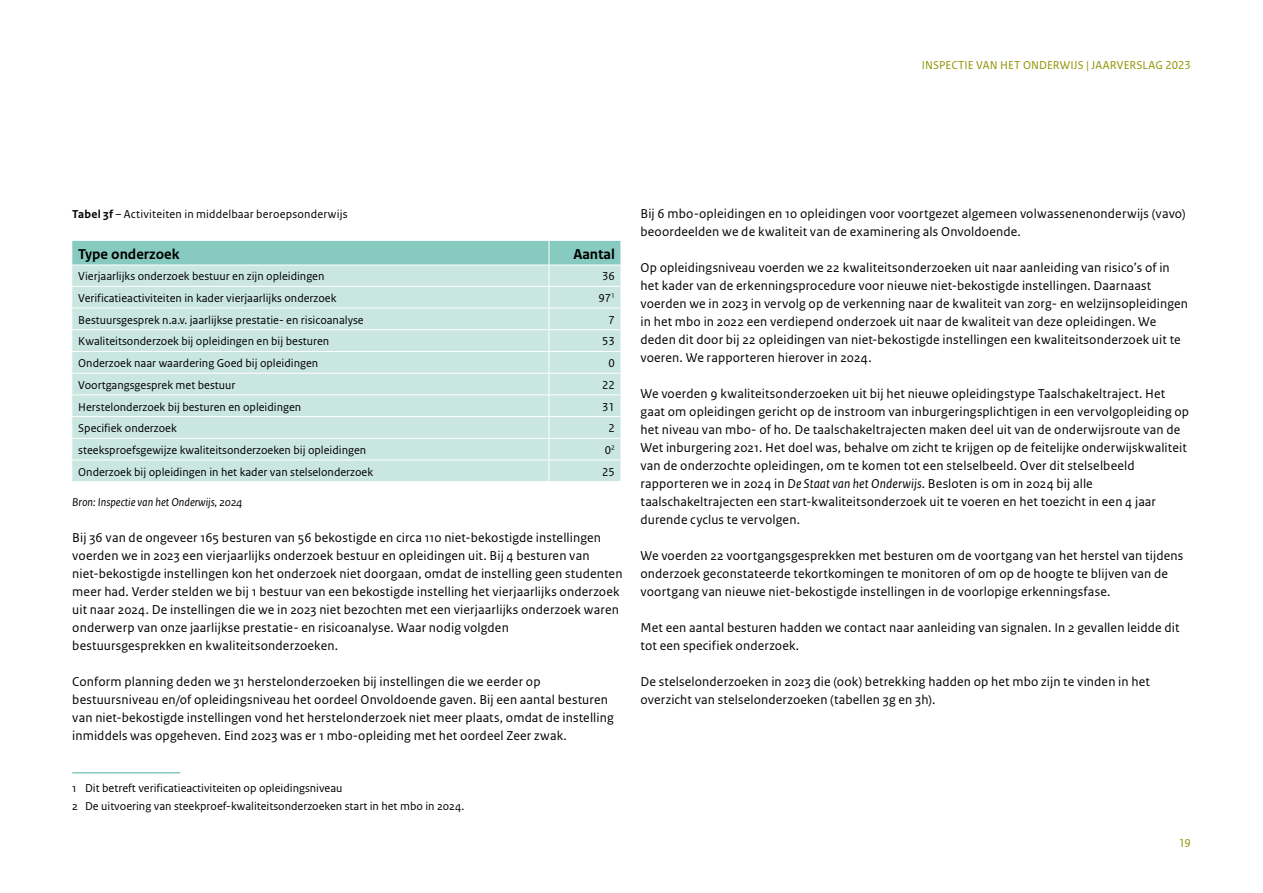
<style>
.page{position:relative;width:1263px;height:893px;background:#fff}
.page>*{position:absolute;margin:0;border:0;box-sizing:border-box;transform-origin:0 0}
.A_Tabel_Kop{font:700 15px "Rijksoverheid Sans Text";color:#000}
.P_Broodtekst_Sans{font:13.5px/18px "Rijksoverheid Sans Text";letter-spacing:.01em;color:#000}
.A_Tabel_Broodtekst{font:12px "Rijksoverheid Sans Text";color:#000}
.P_Voetnoot{font:12px "Rijksoverheid Sans Text";color:#000}
.P_Figuurtitel{font:12px "Rijksoverheid Sans Text";letter-spacing:.015em;color:#000}
.t1{font:12px "Rijksoverheid Sans Text Regular 2";letter-spacing:.005em;color:#8e9300}
.Fotobijschrift{font:italic 12px "Rijksoverheid Sans Text";color:#000}
.t2{font:12px "Rijksoverheid Sans Text";color:#8e9300}
.s1{font-weight:700}
.s2{font-style:italic}
</style>
<div class="page">
<svg style="left:72px;top:241px;width:549px;height:240px;background:#c5e4df"></svg>
<hr style="left:72px;top:265px;width:477px;height:1px;background:#fff">
<hr style="left:549px;top:265px;width:72px;height:1px;background:#fff">
<hr style="left:72px;top:772px;width:108px;height:1px;background:#87cac0">
<p class="t1" style="left:922px;top:58px;width:270px">INSPECTIE VAN HET ONDERWIJS | JAARVERSLAG 2023</p>
<p class="P_Figuurtitel" style="left:72px;top:207px;width:277px"><span class="s1">Tabel 3f</span> – Activiteiten in middelbaar beroepsonderwijs</p>
<p class="A_Tabel_Kop" style="left:78px;top:246px;width:103px">Type onderzoek</p>
<p class="A_Tabel_Kop" style="left:573px;top:246px;width:43px">Aantal</p>
<p class="A_Tabel_Broodtekst" style="left:78px;top:270px;width:248px">Vierjaarlijks onderzoek bestuur en zijn opleidingen</p>
<p class="A_Tabel_Broodtekst" style="left:602px;top:270px;width:14px">36</p>
<p class="A_Tabel_Broodtekst" style="left:78px;top:291px;width:260px">Verificatieactiviteiten in kader vierjaarlijks onderzoek</p>
<p class="A_Tabel_Broodtekst" style="left:598px;top:291px;width:18px">97<sup>1</sup></p>
<p class="A_Tabel_Broodtekst" style="left:78px;top:313px;width:287px">Bestuursgesprek n.a.v. jaarlijkse prestatie- en risicoanalyse</p>
<p class="A_Tabel_Broodtekst" style="left:609px;top:313px;width:8px">7</p>
<p class="A_Tabel_Broodtekst" style="left:78px;top:335px;width:253px">Kwaliteitsonderzoek bij opleidingen en bij besturen</p>
<p class="A_Tabel_Broodtekst" style="left:602px;top:335px;width:14px">53</p>
<p class="A_Tabel_Broodtekst" style="left:78px;top:356px;width:241px">Onderzoek naar waardering Goed bij opleidingen</p>
<p class="A_Tabel_Broodtekst" style="left:609px;top:356px;width:8px">0</p>
<p class="A_Tabel_Broodtekst" style="left:78px;top:378px;width:159px">Voortgangsgesprek met bestuur</p>
<p class="A_Tabel_Broodtekst" style="left:602px;top:378px;width:14px">22</p>
<p class="A_Tabel_Broodtekst" style="left:78px;top:400px;width:224px">Herstelonderzoek bij besturen en opleidingen</p>
<p class="A_Tabel_Broodtekst" style="left:602px;top:400px;width:14px">31</p>
<p class="A_Tabel_Broodtekst" style="left:78px;top:421px;width:100px">Specifiek onderzoek</p>
<p class="A_Tabel_Broodtekst" style="left:609px;top:421px;width:8px">2</p>
<p class="A_Tabel_Broodtekst" style="left:78px;top:443px;width:289px">steeksproefsgewijze kwaliteitsonderzoeken bij opleidingen</p>
<p class="A_Tabel_Broodtekst" style="left:605px;top:443px;width:12px">0<sup>2</sup></p>
<p class="A_Tabel_Broodtekst" style="left:78px;top:465px;width:296px">Onderzoek bij opleidingen in het kader van stelselonderzoek</p>
<p class="A_Tabel_Broodtekst" style="left:602px;top:465px;width:14px">25</p>
<p class="Fotobijschrift" style="left:72px;top:495px;width:172px">Bron: Inspectie van het Onderwijs, 2024</p>
<p class="P_Broodtekst_Sans" style="left:72px;top:529px;width:552px">Bij 36 van de ongeveer 165 besturen van 56 bekostigde en circa 110 niet-bekostigde instellingen voerden we in 2023 een vierjaarlijks onderzoek bestuur en opleidingen uit. Bij 4 besturen van niet-bekostigde instellingen kon het onderzoek niet doorgaan, omdat de instelling geen studenten meer had. Verder stelden we bij 1 bestuur van een bekostigde instelling het vierjaarlijks onderzoek uit naar 2024. De instellingen die we in 2023 niet bezochten met een vierjaarlijks onderzoek waren onderwerp van onze jaarlijkse prestatie- en risicoanalyse. Waar nodig volgden bestuursgesprekken en kwaliteitsonderzoeken.</p>
<p class="P_Broodtekst_Sans" style="left:72px;top:673px;width:543px">Conform planning deden we 31 herstelonderzoeken bij instellingen die we eerder op bestuursniveau en/of opleidingsniveau het oordeel Onvoldoende gaven. Bij een aantal besturen van niet-bekostigde instellingen vond het herstelonderzoek niet meer plaats, omdat de instelling inmiddels was opgeheven. Eind 2023 was er 1 mbo-opleiding met het oordeel Zeer zwak.</p>
<p class="P_Voetnoot" style="left:72px;top:781px;width:272px">1 Dit betreft verificatieactiviteiten op opleidingsniveau</p>
<p class="P_Voetnoot" style="left:72px;top:799px;width:394px">2 De uitvoering van steekproef-kwaliteitsonderzoeken start in het mbo in 2024.</p>
<p class="P_Broodtekst_Sans" style="left:640px;top:205px;width:547px">Bij 6 mbo-opleidingen en 10 opleidingen voor voortgezet algemeen volwassenenonderwijs (vavo) beoordeelden we de kwaliteit van de examinering als Onvoldoende.</p>
<p class="P_Broodtekst_Sans" style="left:640px;top:259px;width:549px">Op opleidingsniveau voerden we 22 kwaliteitsonderzoeken uit naar aanleiding van risico’s of in het kader van de erkenningsprocedure voor nieuwe niet-bekostigde instellingen. Daarnaast voerden we in 2023 in vervolg op de verkenning naar de kwaliteit van zorg- en welzijnsopleidingen in het mbo in 2022 een verdiepend onderzoek uit naar de kwaliteit van deze opleidingen. We deden dit door bij 22 opleidingen van niet-bekostigde instellingen een kwaliteitsonderzoek uit te voeren. We rapporteren hierover in 2024.</p>
<p class="P_Broodtekst_Sans" style="left:640px;top:385px;width:550px">We voerden 9 kwaliteitsonderzoeken uit bij het nieuwe opleidingstype Taalschakeltraject. Het gaat om opleidingen gericht op de instroom van inburgeringsplichtigen in een vervolgopleiding op het niveau van mbo- of ho. De taalschakeltrajecten maken deel uit van de onderwijsroute van de Wet inburgering 2021. Het doel was, behalve om zicht te krijgen op de feitelijke onderwijskwaliteit van de onderzochte opleidingen, om te komen tot een stelselbeeld. Over dit stelselbeeld rapporteren we in 2024 in <span class="s2">De Staat van het Onderwijs</span>. Besloten is om in 2024 bij alle taalschakeltrajecten een start-kwaliteitsonderzoek uit te voeren en het toezicht in een 4 jaar durende cyclus te vervolgen.</p>
<p class="P_Broodtekst_Sans" style="left:640px;top:547px;width:544px">We voerden 22 voortgangsgesprekken met besturen om de voortgang van het herstel van tijdens onderzoek geconstateerde tekortkomingen te monitoren of om op de hoogte te blijven van de voortgang van nieuwe niet-bekostigde instellingen in de voorlopige erkenningsfase.</p>
<p class="P_Broodtekst_Sans" style="left:640px;top:619px;width:541px">Met een aantal besturen hadden we contact naar aanleiding van signalen. In 2 gevallen leidde dit tot een specifiek onderzoek.</p>
<p class="P_Broodtekst_Sans" style="left:640px;top:673px;width:511px">De stelselonderzoeken in 2023 die (ook) betrekking hadden op het mbo zijn te vinden in het overzicht van stelselonderzoeken (tabellen 3g en 3h).</p>
<p class="t2" style="left:1179px;top:836px;width:14px">19</p>
</div>
